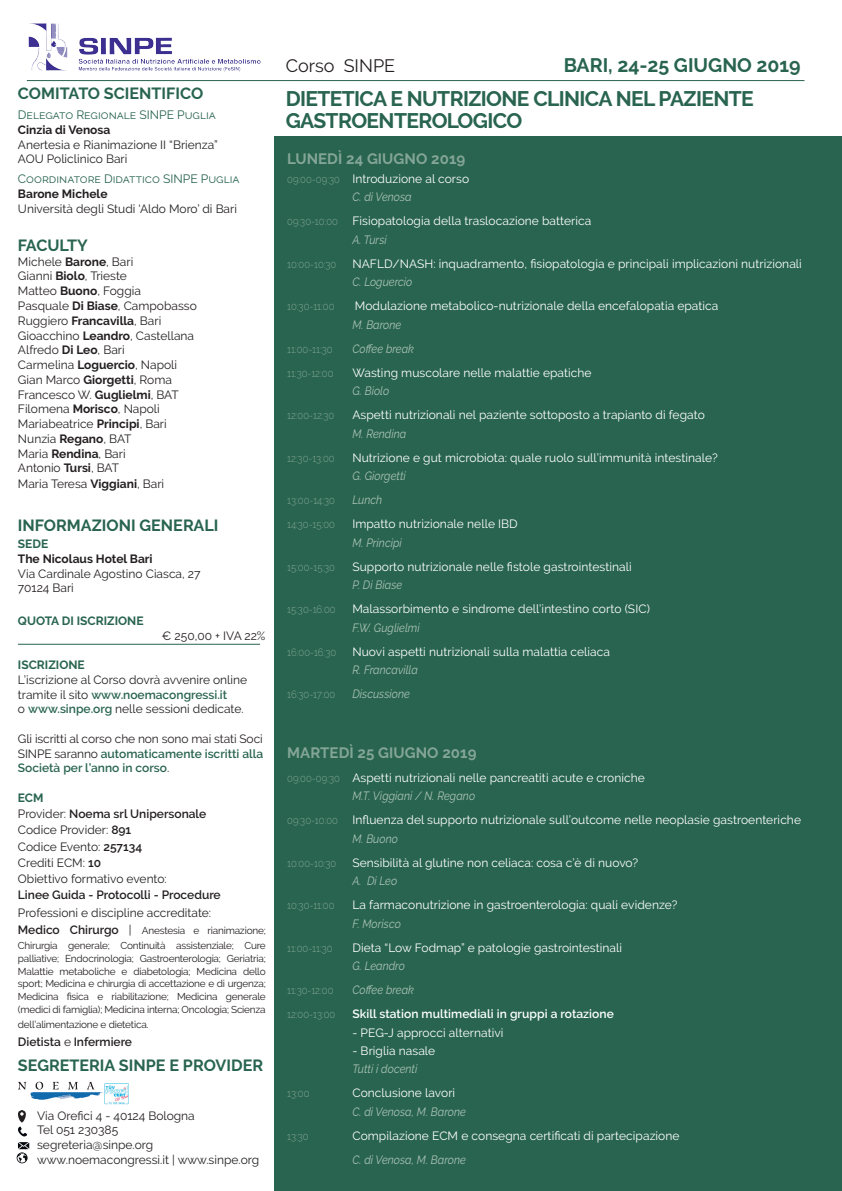
<style>
.page{position:relative;width:842px;height:1191px;background:#fff}
.page>*{position:absolute;margin:0;border:0;box-sizing:border-box;transform-origin:0 0}
.t1{font:700 21px/22px "Raleway";letter-spacing:-.03em;color:#28644f}
.t2{font:700 19.5px "Raleway";color:#28644f}
.t3{font:18px "Raleway";color:#231f20}
.t4{font:700 16.2px "Raleway";color:#28644f}
.t5{font:700 15px "Raleway";letter-spacing:.005em;color:#84a598}
.t6{font:12.1px "Raleway";color:#28644f}
.t7{font:12px/18.4px "Raleway";letter-spacing:.005em;color:#fff}
.t8{font:12px/14.8px "Raleway";color:#231f20}
.t9{font:italic 12px "Raleway";letter-spacing:.005em;color:#aec4bb;scale:.9 1}
.t10{font:600 12px "Raleway";color:#231f20}
.t11{font:700 12px "Raleway";color:#231f20}
.t12{font:600 12px "Raleway";letter-spacing:.005em;color:#fff}
.t13{font:700 12px "Raleway";color:#28644f}
.t14{font:300 10.5px "Raleway";letter-spacing:.005em;color:#84a598;scale:.9 1}
.t15{font:10px/12.8px "Raleway";letter-spacing:-.02em;color:#231f20}
.s1{font-weight:700}
.s2{font-weight:600;color:#28644f}
.s3{font-weight:700;color:#28644f}
.s4{font-weight:600}
.s5{font-weight:600;font-size:12px}
.s6{font-size:12px}
.s7{font-weight:400}
.s8{font-weight:300;font-size:10.5px;color:#84a598}
.s9{font-style:italic;color:#aec4bb}
</style>
<div class="page">
<div style="left:275px;top:136px;width:567px;height:1055px;background:#28644f"></div>
<hr style="left:18px;top:644px;width:242px;height:1px;background:#28644f">
<svg style="left:18px;top:1081px;width:85px;height:19px"></svg>
<img style="left:104px;top:1083px;width:25px;height:22px">
<svg style="left:18px;top:1110px;width:9px;height:26px"></svg>
<svg style="left:17px;top:1142px;width:12px;height:21px"></svg>
<img style="left:28px;top:23px;width:233px;height:48px">
<hr style="left:27px;top:80px;width:777px;height:1px;background:#28644f">
<h3 class="t4" style="left:18px;top:84px;width:187px">COMITATO SCIENTIFICO</h3>
<p class="t6" style="left:18px;top:108px;width:200px">Delegato Regionale SINPE Puglia</p>
<p class="t11" style="left:18px;top:123px;width:94px">Cinzia di Venosa</p>
<p class="t8" style="left:18px;top:137px;width:201px">Anertesia e Rianimazione II “Brienza”<br>AOU Policlinico Bari</p>
<p class="t6" style="left:18px;top:172px;width:223px">Coordinatore Didattico SINPE Puglia</p>
<p class="t11" style="left:18px;top:187px;width:91px">Barone Michele</p>
<p class="t8" style="left:18px;top:202px;width:221px">Università degli Studi ‘Aldo Moro’ di Bari</p>
<h3 class="t4" style="left:18px;top:236px;width:71px">FACULTY</h3>
<p class="t8" style="left:18px;top:254px;width:180px">Michele <span class="s1">Barone</span>, Bari<br>Gianni <span class="s1">Biolo</span>, Trieste<br>Matteo <span class="s1">Buono</span>, Foggia<br>Pasquale <span class="s1">Di Biase</span>, Campobasso<br>Ruggiero <span class="s1">Francavilla</span>, Bari<br>Gioacchino <span class="s1">Leandro</span>, Castellana<br>Alfredo <span class="s1">Di Leo</span>, Bari<br>Carmelina <span class="s1">Loguercio</span>, Napoli<br>Gian Marco <span class="s1">Giorgetti</span>, Roma<br>Francesco W. <span class="s1">Guglielmi</span>, BAT<br>Filomena <span class="s1">Morisco</span>, Napoli<br>Mariabeatrice <span class="s1">Principi</span>, Bari<br>Nunzia <span class="s1">Regano</span>, BAT<br>Maria <span class="s1">Rendina</span>, Bari<br>Antonio <span class="s1">Tursi</span>, BAT</p>
<p class="t8" style="left:18px;top:476px;width:148px">Maria Teresa <span class="s1">Viggiani</span>, Bari</p>
<h3 class="t4" style="left:18px;top:515px;width:202px">INFORMAZIONI GENERALI</h3>
<p class="t13" style="left:18px;top:537px;width:32px">SEDE</p>
<p class="t11" style="left:18px;top:552px;width:136px">The Nicolaus Hotel Bari</p>
<p class="t8" style="left:18px;top:566px;width:184px">Via Cardinale Agostino Ciasca, 27<br>70124 Bari</p>
<p class="t13" style="left:18px;top:614px;width:127px">QUOTA DI ISCRIZIONE</p>
<p class="t8" style="left:162px;top:628px;width:105px">€ 250,00 + IVA 22%</p>
<p class="t13" style="left:18px;top:658px;width:68px">ISCRIZIONE</p>
<p class="t8" style="left:18px;top:672px;width:231px">L’iscrizione al Corso dovrà avvenire online tramite il sito <span class="s2">www.noemacongressi.it<br></span>o <span class="s2">www.sinpe.org</span> nelle sessioni dedicate.</p>
<p class="t8" style="left:18px;top:731px;width:247px;text-align:justify">Gli iscritti al corso che non sono mai stati Soci SINPE saranno <span class="s2">automaticamente iscritti alla Società per l’anno in corso</span>.</p>
<p class="t8" style="left:18px;top:789px;width:190px;line-height:16.2px"><span class="s3">ECM<br></span>Provider: <span class="s4">Noema srl Unipersonale<br></span>Codice Provider: <span class="s4">891<br></span>Codice Evento: <span class="s4">257134<br></span>Crediti ECM: <span class="s4">10<br></span>Obiettivo formativo evento:</p>
<p class="t10" style="left:18px;top:888px;width:204px">Linee Guida - Protocolli - Procedure</p>
<p class="t8" style="left:18px;top:905px;width:195px">Professioni e discipline accreditate:</p>
<p class="t15" style="left:18px;top:923px;width:249px;line-height:14.8px"><span class="s5">Medico Chirurgo</span> <span class="s6">|</span> Anestesia e rianimazione;<br>Chirurgia generale; Continuità assistenziale; Cure</p>
<p class="t15" style="left:18px;top:951px;width:249px;text-align:justify">palliative; Endocrinologia; Gastroenterologia; Geriatria; Malattie metaboliche e diabetologia; Medicina dello sport; Medicina e chirurgia di accettazione e di urgenza; Medicina fisica e riabilitazione; Medicina generale (medici di famiglia); Medicina interna; Oncologia; Scienza</p>
<p class="t15" style="left:18px;top:1017px;width:132px">dell’alimentazione e dietetica.</p>
<p class="t10" style="left:18px;top:1035px;width:116px">Dietista <span class="s7">e</span> Infermiere</p>
<h3 class="t4" style="left:18px;top:1056px;width:247px">SEGRETERIA SINPE E PROVIDER</h3>
<p class="t8" style="left:37px;top:1108px;width:224px">Via Orefici 4 - 40124 Bologna<br>Tel 051 230385<br>segreteria@sinpe.org www.noemacongressi.it | www.sinpe.org</p>
<h3 class="t3" style="left:286px;top:55px;width:111px">Corso SINPE</h3>
<h2 class="t2" style="left:564px;top:54px;width:239px">BARI, 24-25 GIUGNO 2019</h2>
<h1 class="t1" style="left:286px;top:87px;width:470px">DIETETICA E NUTRIZIONE CLINICA NEL PAZIENTE<br>GASTROENTEROLOGICO</h1>
<p class="t5" style="left:287px;top:150px;width:180px">LUNEDÌ 24 GIUGNO 2019</p>
<p class="t7" style="left:352px;top:169px;width:118px;text-indent:-65px"><span class="s8">09:00-09:30</span> Introduzione al corso<br><span class="s9">C. di Venosa</span></p>
<p class="t7" style="left:352px;top:212px;width:241px;text-indent:-65px"><span class="s8">09:30-10:00</span> Fisiopatologia della traslocazione batterica<br><span class="s9">A. Tursi</span></p>
<p class="t14" style="left:287px;top:258px;width:56px">10:00-10:30</p>
<p class="t7" style="left:352px;top:254px;width:451px">NAFLD/NASH: inquadramento, fisiopatologia e principali implicazioni nutrizionali</p>
<p class="t9" style="left:352px;top:275px;width:68px">C. Loguercio</p>
<p class="t14" style="left:287px;top:300px;width:54px">10:30-11:00</p>
<p class="t7" style="left:355px;top:297px;width:365px">Modulazione metabolico-nutrizionale della encefalopatia epatica</p>
<p class="t9" style="left:352px;top:317px;width:56px">M. Barone</p>
<p class="t14" style="left:287px;top:343px;width:52px">11:00-11:30</p>
<p class="t9" style="left:352px;top:341px;width:70px">Coffee break</p>
<p class="t14" style="left:287px;top:367px;width:53px">11:30-12:00</p>
<p class="t7" style="left:352px;top:363px;width:241px">Wasting muscolare nelle malattie epatiche</p>
<p class="t9" style="left:352px;top:384px;width:43px">G. Biolo</p>
<p class="t14" style="left:287px;top:409px;width:54px">12:00-12:30</p>
<p class="t7" style="left:352px;top:406px;width:354px">Aspetti nutrizionali nel paziente sottoposto a trapianto di fegato</p>
<p class="t9" style="left:352px;top:426px;width:61px">M. Rendina</p>
<p class="t14" style="left:287px;top:452px;width:54px">12:30-13:00</p>
<p class="t7" style="left:352px;top:448px;width:367px">Nutrizione e gut microbiota: quale ruolo sull’immunità intestinale?</p>
<p class="t9" style="left:352px;top:469px;width:61px">G. Giorgetti</p>
<p class="t14" style="left:287px;top:494px;width:55px">13:00-14:30</p>
<p class="t9" style="left:352px;top:493px;width:35px">Lunch</p>
<p class="t14" style="left:287px;top:518px;width:55px">14:30-15:00</p>
<p class="t7" style="left:352px;top:515px;width:167px">Impatto nutrizionale nelle IBD</p>
<p class="t9" style="left:352px;top:535px;width:57px">M. Principi</p>
<p class="t14" style="left:287px;top:561px;width:55px">15:00-15:30</p>
<p class="t7" style="left:352px;top:557px;width:281px">Supporto nutrizionale nelle fistole gastrointestinali</p>
<p class="t9" style="left:352px;top:578px;width:57px">P. Di Biase</p>
<p class="t14" style="left:287px;top:603px;width:55px">15:30-16:00</p>
<p class="t7" style="left:352px;top:600px;width:299px">Malassorbimento e sindrome dell’intestino corto (SIC)</p>
<p class="t9" style="left:352px;top:620px;width:76px">F.W. Guglielmi</p>
<p class="t14" style="left:287px;top:646px;width:56px">16:00-16:30</p>
<p class="t7" style="left:352px;top:642px;width:259px">Nuovi aspetti nutrizionali sulla malattia celiaca</p>
<p class="t9" style="left:352px;top:663px;width:74px">R. Francavilla</p>
<p class="t14" style="left:287px;top:688px;width:55px">16:30-17:00</p>
<p class="t9" style="left:352px;top:687px;width:65px">Discussione</p>
<p class="t5" style="left:287px;top:743px;width:191px">MARTEDÌ 25 GIUGNO 2019</p>
<p class="t7" style="left:352px;top:768px;width:294px;text-indent:-65px"><span class="s8">09:00-09:30</span> Aspetti nutrizionali nelle pancreatiti acute e croniche<br><span class="s9">M.T. Viggiani / N. Regano</span></p>
<p class="t7" style="left:352px;top:810px;width:450px;text-indent:-65px"><span class="s8">09:30-10:00</span> Influenza del supporto nutrizionale sull’outcome nelle neoplasie gastroenteriche<br><span class="s9">M. Buono</span></p>
<p class="t14" style="left:287px;top:856px;width:56px">10:00-10:30</p>
<p class="t7" style="left:352px;top:853px;width:287px">Sensibilità al glutine non celiaca: cosa c’è di nuovo?</p>
<p class="t9" style="left:352px;top:874px;width:51px">A. Di Leo</p>
<p class="t14" style="left:287px;top:899px;width:54px">10:30-11:00</p>
<p class="t7" style="left:352px;top:895px;width:327px">La farmaconutrizione in gastroenterologia: quali evidenze?</p>
<p class="t9" style="left:352px;top:916px;width:55px">F. Morisco</p>
<p class="t14" style="left:287px;top:941px;width:52px">11:00-11:30</p>
<p class="t7" style="left:352px;top:938px;width:271px">Dieta “Low Fodmap” e patologie gastrointestinali</p>
<p class="t9" style="left:352px;top:958px;width:60px">G. Leandro</p>
<p class="t14" style="left:287px;top:984px;width:53px">11:30-12:00</p>
<p class="t9" style="left:352px;top:983px;width:70px">Coffee break</p>
<p class="t14" style="left:287px;top:1008px;width:55px">12:00-13:00</p>
<p class="t12" style="left:352px;top:1007px;width:263px">Skill station multimediali in gruppi a rotazione</p>
<p class="t7" style="left:352px;top:1023px;width:153px">- PEG-J approcci alternativi</p>
<p class="t7" style="left:352px;top:1041px;width:84px">- Briglia nasale</p>
<p class="t9" style="left:352px;top:1062px;width:74px">Tutti i docenti</p>
<p class="t14" style="left:287px;top:1087px;width:26px">13:00</p>
<p class="t7" style="left:352px;top:1084px;width:104px">Conclusione lavori</p>
<p class="t9" style="left:352px;top:1104px;width:128px">C. di Venosa, M. Barone</p>
<p class="t14" style="left:287px;top:1130px;width:25px">13:30</p>
<p class="t7" style="left:352px;top:1126px;width:329px">Compilazione ECM e consegna certificati di partecipazione</p>
<p class="t9" style="left:352px;top:1152px;width:128px">C. di Venosa, M. Barone</p>
</div>
